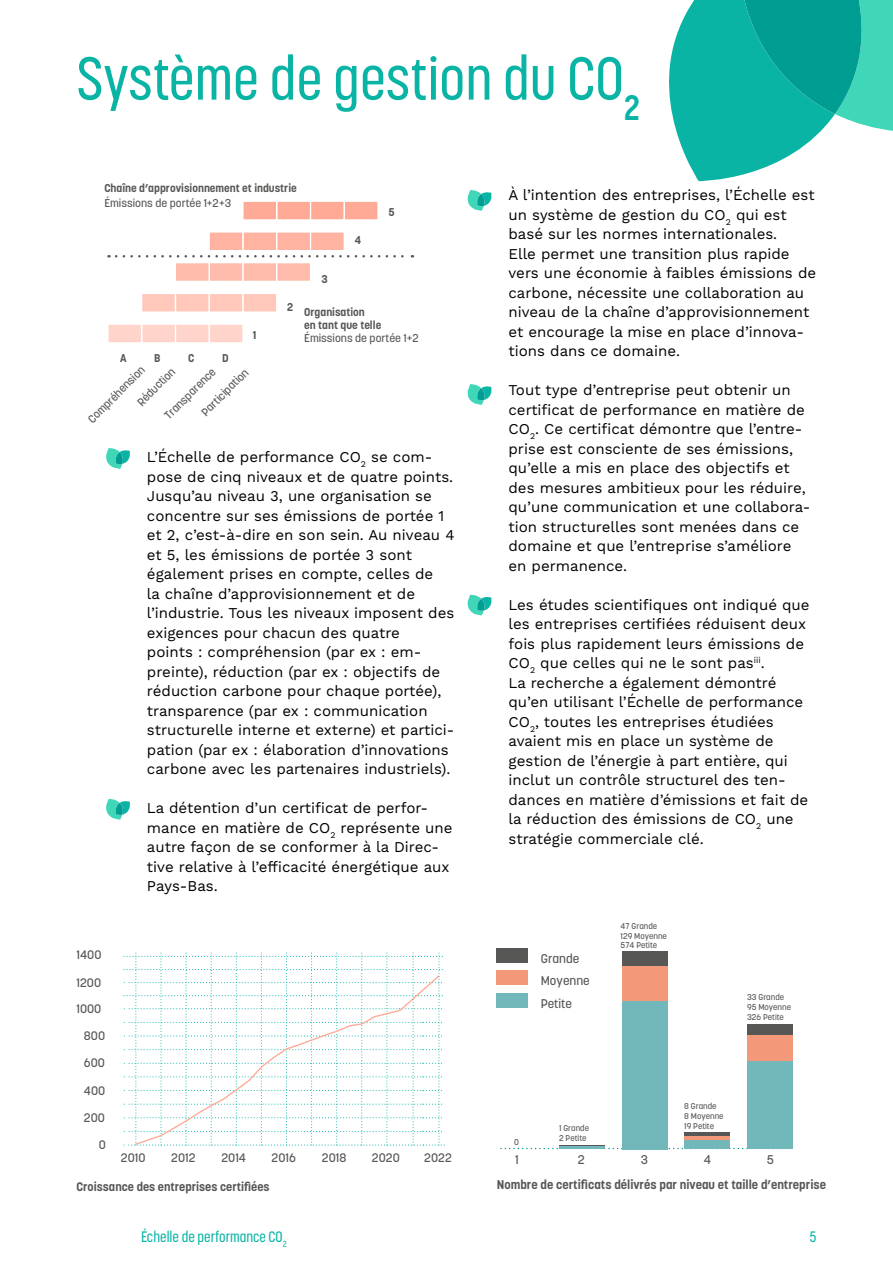
<style>
.page{position:relative;width:893px;height:1263px;background:#fff}
.page>*{position:absolute;margin:0;border:0;box-sizing:border-box;transform-origin:0 0}
.t1{font:500 60px "Korolev Condensed";color:#0ab4a5}
.t2{font:15px/19.5px "Work Sans";color:#000}
.t3{font:500 15px "Korolev Condensed";color:#0ab4a5}
.t4{font:700 12.6px "Korolev";color:#575756}
.t5{font:500 12.6px "Korolev";color:#575756}
.t6{font:500 12.3px "Korolev";color:#575756}
.t7{font:700 12.3px "Korolev";color:#575756}
.t8{font:500 11.25px/22.6px "Korolev";color:#575756}
.t9{font:700 11.25px/13.5px "Korolev";color:#575756}
.t10{font:500 8.7px "Korolev Condensed";color:#0ab4a5}
.t11{font:500 8.4px/9.8px "Korolev";color:#575756}
</style>
<div class="page">
<svg style="left:669px;top:0;width:224px;height:182px"></svg>
<svg style="left:106px;top:448px;width:24px;height:21px"></svg>
<svg style="left:467px;top:190px;width:25px;height:21px"></svg>
<svg style="left:467px;top:384px;width:25px;height:21px"></svg>
<svg style="left:467px;top:594px;width:25px;height:22px"></svg>
<svg style="left:106px;top:799px;width:24px;height:21px"></svg>
<div style="left:277px;top:201px;width:33px;height:19px;background:#ffaa96"></div>
<div style="left:276px;top:201px;width:35px;height:20px;border:1px solid #fff"></div>
<div style="left:243px;top:201px;width:34px;height:19px;background:#ffaa96"></div>
<div style="left:242px;top:201px;width:35px;height:20px;border:1px solid #fff"></div>
<div style="left:311px;top:201px;width:33px;height:19px;background:#ffaa96"></div>
<div style="left:310px;top:201px;width:35px;height:20px;border:1px solid #fff"></div>
<div style="left:344px;top:201px;width:34px;height:19px;background:#ffaa96"></div>
<div style="left:344px;top:201px;width:35px;height:20px;border:1px solid #fff"></div>
<div style="left:243px;top:232px;width:34px;height:19px;background:#ffb3a0"></div>
<div style="left:242px;top:231px;width:35px;height:20px;border:1px solid #fff"></div>
<div style="left:209px;top:232px;width:34px;height:19px;background:#ffb3a0"></div>
<div style="left:209px;top:231px;width:34px;height:20px;border:1px solid #fff"></div>
<div style="left:277px;top:232px;width:33px;height:19px;background:#ffb3a0"></div>
<div style="left:276px;top:231px;width:35px;height:20px;border:1px solid #fff"></div>
<div style="left:311px;top:232px;width:33px;height:19px;background:#ffb3a0"></div>
<div style="left:310px;top:231px;width:35px;height:20px;border:1px solid #fff"></div>
<div style="left:209px;top:263px;width:34px;height:18px;background:#ffbbab"></div>
<div style="left:209px;top:262px;width:35px;height:20px;border:1px solid #fff"></div>
<div style="left:175px;top:263px;width:34px;height:18px;background:#ffbbab"></div>
<div style="left:175px;top:262px;width:35px;height:20px;border:1px solid #fff"></div>
<div style="left:243px;top:263px;width:34px;height:18px;background:#ffbbab"></div>
<div style="left:242px;top:262px;width:35px;height:20px;border:1px solid #fff"></div>
<div style="left:277px;top:263px;width:33px;height:18px;background:#ffbbab"></div>
<div style="left:276px;top:262px;width:35px;height:20px;border:1px solid #fff"></div>
<div style="left:176px;top:293px;width:33px;height:19px;background:#ffc8bb"></div>
<div style="left:175px;top:293px;width:35px;height:20px;border:1px solid #fff"></div>
<div style="left:142px;top:293px;width:33px;height:19px;background:#ffc8bb"></div>
<div style="left:141px;top:293px;width:35px;height:20px;border:1px solid #fff"></div>
<div style="left:209px;top:293px;width:34px;height:19px;background:#ffc8bb"></div>
<div style="left:209px;top:293px;width:35px;height:20px;border:1px solid #fff"></div>
<div style="left:243px;top:293px;width:34px;height:19px;background:#ffc8bb"></div>
<div style="left:242px;top:293px;width:35px;height:20px;border:1px solid #fff"></div>
<div style="left:142px;top:324px;width:33px;height:19px;background:#ffd4ca"></div>
<div style="left:141px;top:323px;width:35px;height:20px;border:1px solid #fff"></div>
<div style="left:108px;top:324px;width:34px;height:19px;background:#ffd4ca"></div>
<div style="left:107px;top:323px;width:35px;height:20px;border:1px solid #fff"></div>
<div style="left:176px;top:324px;width:33px;height:19px;background:#ffd4ca"></div>
<div style="left:175px;top:323px;width:35px;height:20px;border:1px solid #fff"></div>
<div style="left:209px;top:324px;width:34px;height:19px;background:#ffd4ca"></div>
<div style="left:209px;top:323px;width:35px;height:20px;border:1px solid #fff"></div>
<svg style="left:116px;top:255px;width:297px;height:3px"></svg>
<svg style="left:124px;top:953px;width:321px;height:192px"></svg>
<svg style="left:501px;top:1148px;width:246px;height:1px"></svg>
<div style="left:496px;top:993px;width:32px;height:14px;background:#72b8bb"></div>
<div style="left:496px;top:970px;width:32px;height:15px;background:#f39979"></div>
<div style="left:496px;top:948px;width:32px;height:15px;background:#575756"></div>
<hr style="left:559px;top:1145px;width:45px;height:1px;background:#575756">
<hr style="left:559px;top:1146px;width:45px;height:3px;background:#72b8bb">
<div style="left:622px;top:1000px;width:45px;height:150px;background:#72b8bb"></div>
<div style="left:622px;top:966px;width:45px;height:34px;background:#f39979"></div>
<div style="left:622px;top:952px;width:45px;height:14px;background:#575756"></div>
<div style="left:684px;top:1140px;width:46px;height:9px;background:#72b8bb"></div>
<hr style="left:684px;top:1136px;width:46px;height:4px;background:#f39979">
<hr style="left:684px;top:1132px;width:46px;height:4px;background:#575756">
<div style="left:747px;top:1061px;width:45px;height:88px;background:#72b8bb"></div>
<div style="left:747px;top:1034px;width:45px;height:27px;background:#f39979"></div>
<div style="left:747px;top:1024px;width:45px;height:10px;background:#575756"></div>
<h1 class="t1" style="left:77px;top:43px;width:565px">Système de gestion du CO<sub>2</sub></h1>
<p class="t9" style="left:104px;top:182px;width:194px">Chaîne d’approvisionnement et industrie</p>
<p class="t8" style="left:104px;top:192px;width:128px">Émissions de portée 1+2+3</p>
<p class="t9" style="left:355px;top:234px;width:8px">4</p>
<p class="t9" style="left:388px;top:205px;width:8px">5</p>
<p class="t9" style="left:120px;top:351px;width:8px">A</p>
<p class="t9" style="left:154px;top:351px;width:8px">B</p>
<p class="t9" style="left:188px;top:351px;width:8px">C</p>
<p class="t9" style="left:222px;top:351px;width:8px">D</p>
<p class="t9" style="left:253px;top:328px;width:5px">1</p>
<p class="t8" style="left:115px;top:380px;width:50px;text-indent:-47px;rotate:-45deg">Compréhension<br>Réduction</p>
<p class="t8" style="left:178px;top:389px;width:63px;line-height:23.5px;text-indent:-29px;rotate:-45deg">Transparence<br>Participation</p>
<p class="t9" style="left:287px;top:300px;width:8px">2</p>
<p class="t9" style="left:321px;top:272px;width:8px">3</p>
<p class="t9" style="left:304px;top:305px;width:79px">Organisation<br>en tant que telle</p>
<p class="t8" style="left:304px;top:327px;width:116px">Émissions de portée 1+2</p>
<p class="t6" style="left:76px;top:947px;width:27px">1400</p>
<p class="t6" style="left:76px;top:975px;width:26px">1200</p>
<p class="t6" style="left:76px;top:1001px;width:26px">1000</p>
<p class="t6" style="left:84px;top:1028px;width:23px">800</p>
<p class="t6" style="left:84px;top:1055px;width:23px">600</p>
<p class="t6" style="left:84px;top:1082px;width:23px">400</p>
<p class="t6" style="left:84px;top:1109px;width:23px">200</p>
<p class="t6" style="left:99px;top:1137px;width:9px">0</p>
<p class="t2" style="left:147px;top:448px;width:309px">L’Échelle de performance CO<sub>2</sub> se com&shy;pose de cinq niveaux et de quatre points.<br>Jusqu’au niveau 3, une organisation se concentre sur ses émissions de portée 1 et 2, c’est-à-dire en son sein. Au niveau 4 et 5, les émissions de portée 3 sont également prises en compte, celles de<br>la chaîne d’approvisionnement et de l’industrie. Tous les niveaux imposent des exigences pour chacun des quatre<br>points : compréhension (par ex : em&shy;preinte), réduction (par ex : objectifs de réduction carbone pour chaque portée), transparence (par ex : communication structurelle interne et externe) et partici&shy;pation (par ex : élaboration d’innovations carbone avec les partenaires industriels).</p>
<p class="t2" style="left:147px;top:799px;width:307px">La détention d’un certificat de perfor&shy;mance en matière de CO<sub>2</sub> représente une autre façon de se conformer à la Direc&shy;tive relative à l’efficacité énergétique aux Pays-Bas.</p>
<p class="t2" style="left:508px;top:186px;width:309px">À l’intention des entreprises, l’Échelle est un système de gestion du CO<sub>2</sub> qui est basé sur les normes internationales.<br>Elle permet une transition plus rapide vers une économie à faibles émissions de carbone, nécessite une collaboration au niveau de la chaîne d’approvisionnement et encourage la mise en place d’innova&shy;tions dans ce domaine.</p>
<p class="t2" style="left:508px;top:381px;width:304px">Tout type d’entreprise peut obtenir un certificat de performance en matière de CO<sub>2</sub>. Ce certificat démontre que l’entre&shy;prise est consciente de ses émissions, qu’elle a mis en place des objectifs et des mesures ambitieux pour les réduire, qu’une communication et une collabora&shy;tion structurelles sont menées dans ce domaine et que l’entreprise s’améliore en permanence.</p>
<p class="t2" style="left:508px;top:595px;width:303px">Les études scientifiques ont indiqué que les entreprises certifiées réduisent deux fois plus rapidement leurs émissions de CO<sub>2</sub> que celles qui ne le sont pas<sup>iii</sup>.<br>La recherche a également démontré qu’en utilisant l’Échelle de performance CO<sub>2</sub>, toutes les entreprises étudiées avaient mis en place un système de gestion de l’énergie à part entière, qui inclut un contrôle structurel des ten&shy;dances en matière d’émissions et fait de la réduction des émissions de CO<sub>2</sub> une stratégie commerciale clé.</p>
<p class="t5" style="left:541px;top:950px;width:40px">Grande</p>
<p class="t5" style="left:541px;top:973px;width:50px">Moyenne</p>
<p class="t5" style="left:541px;top:995px;width:33px">Petite</p>
<p class="t11" style="left:621px;top:921px;width:48px">47 Grande<br>129 Moyenne<br>574 Petite</p>
<p class="t11" style="left:747px;top:992px;width:45px">33 Grande<br>95 Moyenne<br>326 Petite</p>
<p class="t11" style="left:514px;top:1137px;width:6px">0</p>
<p class="t11" style="left:559px;top:1123px;width:31px">1 Grande<br>2 Petite</p>
<p class="t11" style="left:684px;top:1101px;width:41px">8 Grande<br>8 Moyenne<br>19 Petite</p>
<p class="t6" style="left:121px;top:1149px;width:26px">2010</p>
<p class="t6" style="left:171px;top:1149px;width:26px">2012</p>
<p class="t6" style="left:221px;top:1149px;width:26px">2014</p>
<p class="t6" style="left:272px;top:1149px;width:26px">2016</p>
<p class="t6" style="left:322px;top:1149px;width:26px">2018</p>
<p class="t6" style="left:372px;top:1149px;width:29px">2020</p>
<p class="t6" style="left:424px;top:1149px;width:29px">2022</p>
<p class="t5" style="left:515px;top:1152px;width:5px">1</p>
<p class="t5" style="left:578px;top:1152px;width:9px">2</p>
<p class="t5" style="left:641px;top:1152px;width:9px">3</p>
<p class="t5" style="left:704px;top:1152px;width:9px">4</p>
<p class="t5" style="left:767px;top:1152px;width:9px">5</p>
<p class="t7" style="left:76px;top:1179px;width:195px">Croissance des entreprises certifiées</p>
<p class="t4" style="left:497px;top:1176px;width:331px">Nombre de certificats délivrés par niveau et taille d’entreprise</p>
<p class="t3" style="left:141px;top:1228px;width:143px">Échelle de performance CO</p>
<p class="t3" style="left:809px;top:1228px;width:9px">5</p>
<p class="t10" style="left:283px;top:1239px;width:6px">2</p>
</div>
